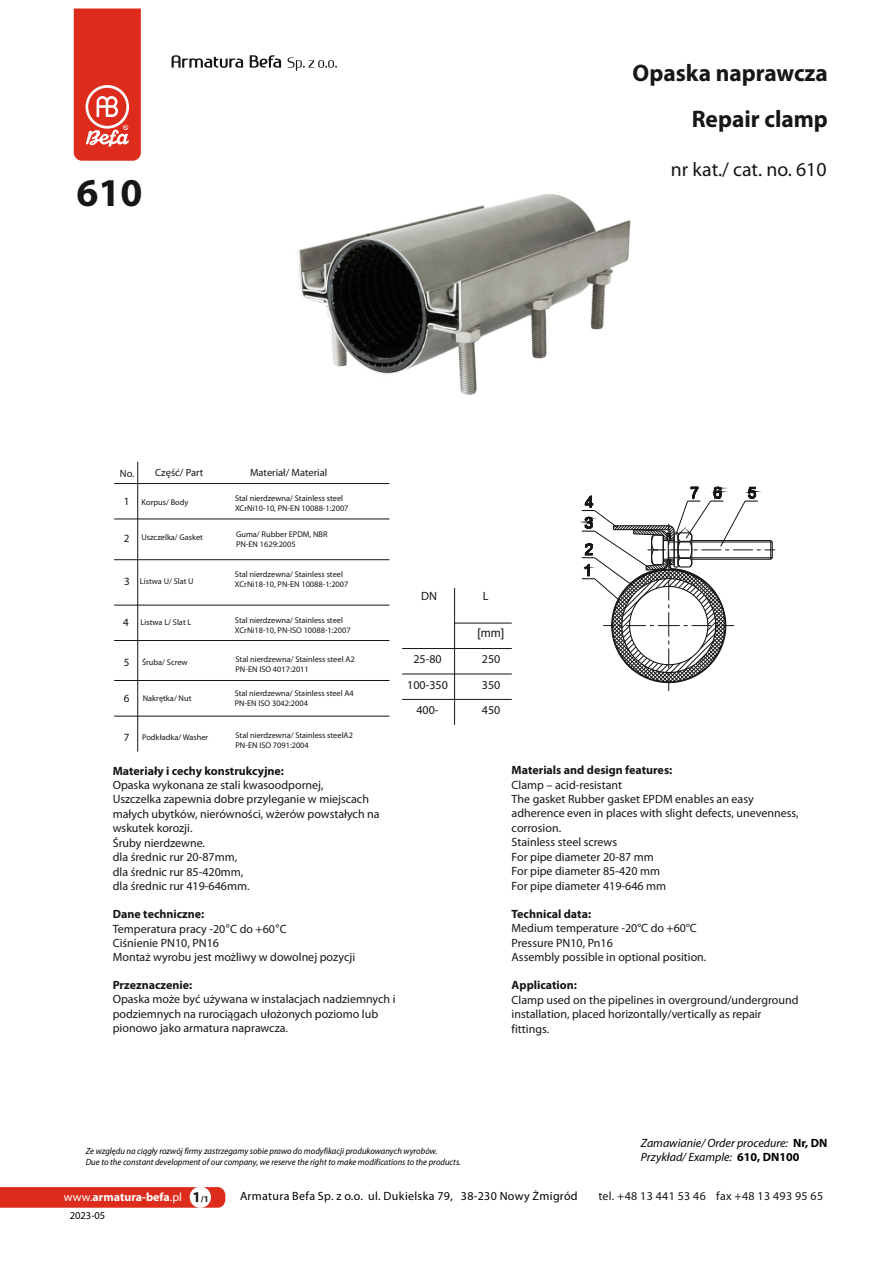
<style>
.page{position:relative;width:893px;height:1263px;background:#fff}
.page>*{position:absolute;margin:0;border:0;box-sizing:border-box;transform-origin:0 0}
.t1{font:700 39.6px "Myriad Pro";color:#151616}
.t2{font:700 24px/45.8px "Myriad Pro";color:#151616;text-align:right}
.t3{font:19.8px "Myriad Pro";color:#151616}
.t4{font:12px/14.4px "Myriad Pro";color:#151616}
.t5{font:700 12px "Myriad Pro";color:#151616}
.t6{font:italic 12px/14.4px "Myriad Pro";color:#000}
.t7{font:12px "Myriad Pro";letter-spacing:.025em;color:#000}
.t8{font:12px "Myriad Pro";letter-spacing:.025em;color:#151616}
.t9{font:700 12px "Myriad Pro";color:#fff}
.t10{font:12px "Arial";color:#151616}
.t11{font:11.1px "Myriad Pro";color:#151616}
.t12{font:10.5px "Myriad Pro";color:#151616}
.t13{font:10.5px "Myriad Pro";color:#000}
.t14{font:italic 9px/10.8px "Myriad Pro";color:#000;scale:.96 1}
.t15{font:8.4px/10.1px "Myriad Pro";color:#151616}
.s1{font-size:11.1px}
.s2{font-family:"Arial"}
.s3{font-weight:700;font-style:normal}
.s4{font-weight:400}
.s5{font-size:15px;color:#151616}
</style>
<div class="page">
<img style="left:297px;top:194px;width:334px;height:201px">
<svg style="left:172px;top:55px;width:109px;height:13px"></svg>
<svg style="left:288px;top:58px;width:49px;height:13px"></svg>
<svg style="left:74px;top:9px;width:67px;height:152px;background:#e03f32"></svg>
<svg style="left:0;top:1187px;width:225px;height:21px;background:#dd3021"></svg>
<div style="left:190px;top:1186px;width:21px;height:22px;background:#fff;border-radius:50%"></div>
<svg style="left:579px;top:486px;width:196px;height:205px"></svg>
<hr style="left:402px;top:699px;width:110px;height:1px;background:#151616">
<hr style="left:402px;top:674px;width:110px;height:1px;background:#151616">
<hr style="left:402px;top:648px;width:110px;height:1px;background:#151616">
<hr style="left:455px;top:623px;width:57px;height:1px;background:#151616">
<hr style="left:454px;top:588px;width:1px;height:137px;background:#151616">
<hr style="left:114px;top:483px;width:275px;height:1px;background:#151616">
<hr style="left:114px;top:559px;width:275px;height:1px;background:#151616">
<hr style="left:114px;top:605px;width:275px;height:1px;background:#151616">
<hr style="left:114px;top:640px;width:275px;height:1px;background:#151616">
<hr style="left:114px;top:519px;width:275px;height:1px;background:#151616">
<hr style="left:114px;top:680px;width:275px;height:1px;background:#151616">
<hr style="left:114px;top:716px;width:275px;height:1px;background:#151616">
<hr style="left:137px;top:462px;width:1px;height:289px;background:#151616">
<h2 class="t2" style="left:632px;top:52px;width:197px">Opaska naprawcza<br>Repair clamp</h2>
<h1 class="t1" style="left:76px;top:176px;width:67px">610</h1>
<h3 class="t3" style="left:671px;top:161px;width:157px">nr kat./ cat. no. 610</h3>
<p class="t12" style="left:120px;top:469px;width:16px">No.</p>
<p class="t11" style="left:124px;top:497px;width:7px">1</p>
<p class="t12" style="left:155px;top:468px;width:50px">Część/ Part</p>
<p class="t12" style="left:250px;top:468px;width:79px">Materiał/ Material</p>
<p class="t15" style="left:235px;top:493px;width:115px">Stal nierdzewna/ Stainless steel<br>XCrNi10-10, PN-EN 10088-1:2007</p>
<p class="t15" style="left:142px;top:498px;width:48px">Korpus/ Body</p>
<p class="t11" style="left:124px;top:533px;width:7px">2</p>
<p class="t15" style="left:141px;top:533px;width:63px">Uszczelka/ Gasket</p>
<p class="t15" style="left:236px;top:530px;width:93px">Guma/ Rubber EPDM, NBR<br>PN-EN 1629:2005</p>
<p class="t11" style="left:124px;top:577px;width:7px">3</p>
<p class="t11" style="left:123px;top:618px;width:7px">4</p>
<p class="t15" style="left:140px;top:577px;width:55px">Listwa U/ Slat U</p>
<p class="t15" style="left:235px;top:569px;width:115px">Stal nierdzewna/ Stainless steel<br>XCrNi18-10, PN-EN 10088-1:2007</p>
<p class="t15" style="left:141px;top:618px;width:52px">Listwa L/ Slat L</p>
<p class="t15" style="left:235px;top:616px;width:117px">Stal nierdzewna/ Stainless steel<br>XCrNi18-10, PN-ISO 10088-1:2007</p>
<p class="t11" style="left:124px;top:657px;width:7px">5</p>
<p class="t15" style="left:142px;top:658px;width:47px">Śruba/ Screw</p>
<p class="t15" style="left:236px;top:655px;width:121px">Stal nierdzewna/ Stainless steel A2<br>PN-EN ISO 4017:2011</p>
<p class="t11" style="left:124px;top:694px;width:7px">6</p>
<p class="t15" style="left:143px;top:693px;width:50px">Nakrętka/ Nut</p>
<p class="t15" style="left:235px;top:689px;width:121px">Stal nierdzewna/ Stainless steel A4<br>PN-EN ISO 3042:2004</p>
<p class="t15" style="left:124px;top:733px;width:86px"><span class="s1">7</span> Podkładka/ Washer</p>
<p class="t15" style="left:236px;top:730px;width:119px">Stal nierdzewna/ Stainless steelA2<br>PN-EN ISO 7091:2004</p>
<p class="t5" style="left:113px;top:765px;width:173px">Materiały i cechy konstrukcyjne:</p>
<p class="t4" style="left:113px;top:779px;width:268px">Opaska wykonana ze stali kwasoodpornej,<br>Uszczelka zapewnia dobre przyleganie w miejscach małych ubytków, nierówności, wżerów powstałych na wskutek korozji.</p>
<p class="t4" style="left:113px;top:836px;width:94px">Śruby nierdzewne.</p>
<p class="t4" style="left:113px;top:865px;width:132px">dla średnic rur 85-420mm,</p>
<p class="t4" style="left:113px;top:851px;width:126px">dla średnic rur 20-87mm,</p>
<p class="t4" style="left:113px;top:880px;width:138px">dla średnic rur 419-646mm.</p>
<p class="t5" style="left:113px;top:909px;width:93px">Dane techniczne:</p>
<p class="t4" style="left:113px;top:937px;width:108px">Ciśnienie PN10, PN16</p>
<p class="t4" style="left:113px;top:922px;width:176px">Temperatura pracy -20<span class="s2">°</span>C do +60<span class="s2">°</span>C</p>
<p class="t4" style="left:113px;top:951px;width:244px">Montaż wyrobu jest możliwy w dowolnej pozycji</p>
<p class="t5" style="left:113px;top:980px;width:81px">Przeznaczenie:</p>
<p class="t4" style="left:113px;top:993px;width:284px">Opaska może być używana w instalacjach nadziemnych i podziemnych na rurociągach ułożonych poziomo lub pionowo jako armatura naprawcza.</p>
<p class="t4" style="left:421px;top:590px;width:17px">DN</p>
<p class="t4" style="left:483px;top:590px;width:7px">L</p>
<p class="t10" style="left:478px;top:628px;width:28px">[mm]</p>
<p class="t4" style="left:413px;top:653px;width:30px">25-80</p>
<p class="t4" style="left:482px;top:653px;width:20px">250</p>
<p class="t4" style="left:407px;top:678px;width:42px">100-350</p>
<p class="t4" style="left:482px;top:678px;width:20px">350</p>
<p class="t4" style="left:416px;top:704px;width:24px">400-</p>
<p class="t4" style="left:482px;top:704px;width:20px">450</p>
<p class="t5" style="left:512px;top:765px;width:162px">Materials and design features:</p>
<p class="t4" style="left:512px;top:778px;width:112px">Clamp – acid-resistant</p>
<p class="t4" style="left:512px;top:793px;width:288px">The gasket Rubber gasket EPDM enables an easy adherence even in places with slight defects, unevenness, corrosion.</p>
<p class="t4" style="left:512px;top:836px;width:107px">Stainless steel screws</p>
<p class="t4" style="left:512px;top:850px;width:144px">For pipe diameter 20-87 mm</p>
<p class="t4" style="left:512px;top:865px;width:150px">For pipe diameter 85-420 mm</p>
<p class="t4" style="left:512px;top:879px;width:156px">For pipe diameter 419-646 mm</p>
<p class="t5" style="left:512px;top:909px;width:81px">Technical data:</p>
<p class="t4" style="left:512px;top:922px;width:187px">Medium temperature -20°C do +60°C<br>Pressure PN10, Pn16</p>
<p class="t4" style="left:512px;top:951px;width:196px">Assembly possible in optional position.</p>
<p class="t5" style="left:512px;top:980px;width:67px">Application:</p>
<p class="t4" style="left:512px;top:993px;width:288px">Clamp used on the pipelines in overground/underground installation, placed horizontally/vertically as repair fittings.</p>
<p class="t6" style="left:641px;top:1137px;width:188px">Zamawianie/ Order procedure: <span class="s3">Nr, DN<br></span>Przykład/ Example: <span class="s3">610, DN100</span></p>
<p class="t14" style="left:86px;top:1146px;width:392px">Ze względu na ciągły rozwój firmy zastrzegamy sobie prawo do modyfikacji produkowanych wyrobów.<br>Due to the constant development of our company, we reserve the right to make modifications to the products.</p>
<p class="t9" style="left:64px;top:1191px;width:147px"><span class="s4">www.</span>armatura-befa<span class="s4">.pl</span> <span class="s5">1</span><sub>/1</sub></p>
<p class="t7" style="left:240px;top:1190px;width:339px">Armatura Befa Sp. z o.o. ul. Dukielska 79, 38-230 Nowy Żmigród</p>
<p class="t8" style="left:598px;top:1190px;width:226px">tel. +48 13 441 53 46 fax +48 13 493 95 65</p>
<p class="t13" style="left:70px;top:1211px;width:37px">2023-05</p>
</div>
